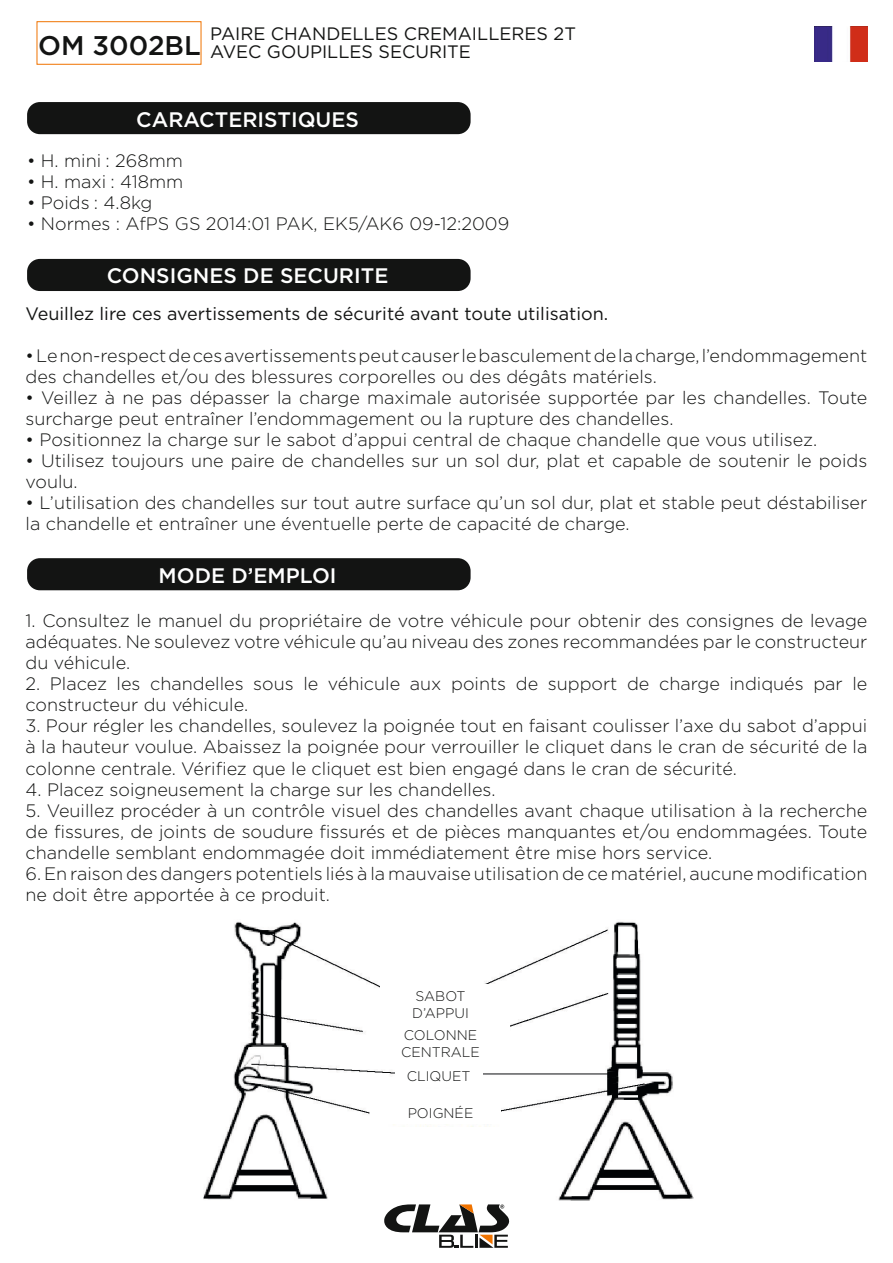
<style>
.page{position:relative;width:893px;height:1263px;background:#fff}
.page>*{position:absolute;margin:0;border:0;box-sizing:border-box;transform-origin:0 0}
.t1{font:500 27px "Gotham";color:#131413}
.t2{font:500 21px "Gotham";color:#fff}
.t3{font:300 18px/21px "Gotham";color:#131413}
.t4{font:18px/18px "Gotham";color:#131413}
.t5{font:300 13.95px/16.8px "Gotham";color:#131413}
</style>
<div class="page">
<img style="left:814px;top:26px;width:53px;height:35px">
<div style="left:37px;top:21px;width:164px;height:44px;border:1px solid #f07300"></div>
<svg style="left:384px;top:1204px;width:125px;height:44px"></svg>
<div style="left:27px;top:102px;width:444px;height:32px;background:#131413;border-radius:13px"></div>
<div style="left:27px;top:259px;width:444px;height:32px;background:#131413;border-radius:13px"></div>
<div style="left:27px;top:558px;width:444px;height:32px;background:#131413;border-radius:13px"></div>
<img style="left:203px;top:921px;width:490px;height:279px">
<div style="left:372px;top:1023px;width:137px;height:39px;background:#fff"></div>
<div style="left:380px;top:984px;width:121px;height:39px;background:#fff"></div>
<div style="left:380px;top:1101px;width:121px;height:23px;background:#fff"></div>
<div style="left:395px;top:1064px;width:87px;height:23px;background:#fff"></div>
<h1 class="t1" style="left:38px;top:28px;width:164px">OM 3002BL</h1>
<p class="t4" style="left:210px;top:25px;width:367px">PAIRE CHANDELLES CREMAILLERES 2T<br>AVEC GOUPILLES SECURITE</p>
<p class="t2" style="left:136px;top:105px;width:224px">CARACTERISTIQUES</p>
<p class="t3" style="left:27px;top:149px;width:157px">• H. mini : 268mm</p>
<p class="t3" style="left:27px;top:170px;width:158px">• H. maxi : 418mm</p>
<p class="t3" style="left:27px;top:191px;width:127px">• Poids : 4.8kg</p>
<p class="t3" style="left:27px;top:212px;width:484px">• Normes : AfPS GS 2014:01 PAK, EK5/AK6 09-12:2009</p>
<p class="t2" style="left:107px;top:262px;width:283px">CONSIGNES DE SECURITE</p>
<p class="t4" style="left:26px;top:304px;width:584px">Veuillez lire ces avertissements de sécurité avant toute utilisation.</p>
<p class="t3" style="left:26px;top:344px;width:843px">• Le non-respect de ces avertissements peut causer le basculement de la charge, l’endommagement des chandelles et/ou des blessures corporelles ou des dégâts matériels.</p>
<p class="t3" style="left:26px;top:386px;width:843px">• Veillez à ne pas dépasser la charge maximale autorisée supportée par les chandelles. Toute surcharge peut entraîner l’endommagement ou la rupture des chandelles.</p>
<p class="t3" style="left:26px;top:428px;width:793px">• Positionnez la charge sur le sabot d’appui central de chaque chandelle que vous utilisez.</p>
<p class="t3" style="left:26px;top:449px;width:843px">• Utilisez toujours une paire de chandelles sur un sol dur, plat et capable de soutenir le poids voulu.</p>
<p class="t3" style="left:26px;top:491px;width:843px">• L’utilisation des chandelles sur tout autre surface qu’un sol dur, plat et stable peut déstabiliser la chandelle et entraîner une éventuelle perte de capacité de charge.</p>
<p class="t2" style="left:159px;top:561px;width:179px">MODE D’EMPLOI</p>
<p class="t3" style="left:26px;top:610px;width:843px;text-align:justify">1. Consultez le manuel du propriétaire de votre véhicule pour obtenir des consignes de levage adéquates. Ne soulevez votre véhicule qu’au niveau des zones recommandées par le constructeur du véhicule.</p>
<p class="t3" style="left:26px;top:673px;width:843px">2. Placez les chandelles sous le véhicule aux points de support de charge indiqués par le constructeur du véhicule.</p>
<p class="t3" style="left:26px;top:715px;width:843px;text-align:justify">3. Pour régler les chandelles, soulevez la poignée tout en faisant coulisser l’axe du sabot d’appui à la hauteur voulue. Abaissez la poignée pour verrouiller le cliquet dans le cran de sécurité de la colonne centrale. Vérifiez que le cliquet est bien engagé dans le cran de sécurité.</p>
<p class="t3" style="left:26px;top:778px;width:472px">4. Placez soigneusement la charge sur les chandelles.</p>
<p class="t3" style="left:26px;top:799px;width:843px;text-align:justify">5. Veuillez procéder à un contrôle visuel des chandelles avant chaque utilisation à la recherche de fissures, de joints de soudure fissurés et de pièces manquantes et/ou endommagées. Toute chandelle semblant endommagée doit immédiatement être mise hors service.</p>
<p class="t3" style="left:26px;top:862px;width:843px">6. En raison des dangers potentiels liés à la mauvaise utilisation de ce matériel, aucune modification ne doit être apportée à ce produit.</p>
<p class="t5" style="left:412px;top:987px;width:58px">SABOT<br>D’APPUI</p>
<p class="t5" style="left:401px;top:1026px;width:80px">COLONNE<br>CENTRALE</p>
<p class="t5" style="left:407px;top:1067px;width:65px">CLIQUET</p>
<p class="t5" style="left:408px;top:1104px;width:67px">POIGNÉE</p>
</div>
